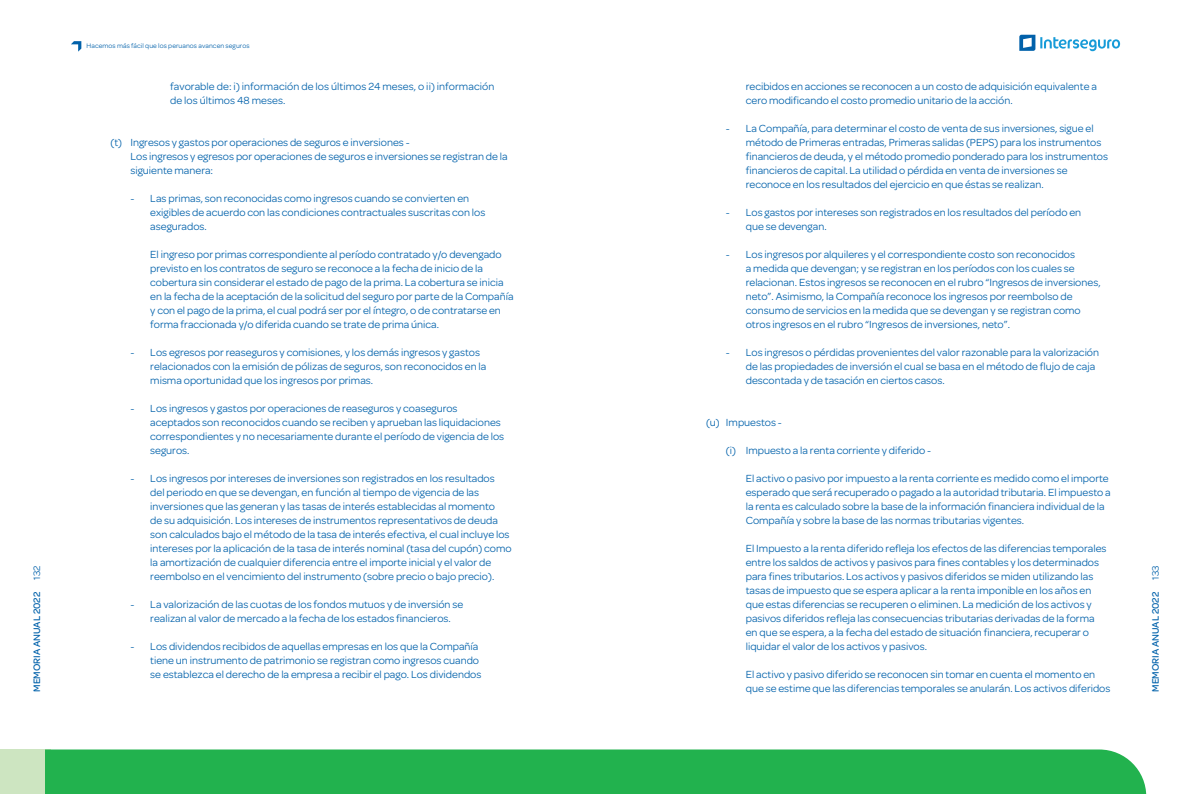
<style>
.page{position:relative;width:1191px;height:794px;background:#fff}
.page>*{position:absolute;margin:0;border:0;box-sizing:border-box;transform-origin:0 0}
.Cuerpo_de_texto{font:11px/14px "Omnes";color:#0161aa}
.t1{font:500 10px "Omnes";color:#0161aa}
.t2{font:7px "Omnes";letter-spacing:.01em;color:#0161aa}
.s1{font-weight:400}
</style>
<div class="page">
<svg style="left:1019px;top:35px;width:101px;height:16px"></svg>
<svg style="left:71px;top:41px;width:10px;height:11px"></svg>
<div style="left:0;top:749px;width:51px;height:45px;background:#cde5c1"></div>
<div style="left:45px;top:749px;width:1101px;height:45px;background:#22b24e"></div>
<p class="t1" style="left:31px;top:692px;width:127px;rotate:-90deg">MEMORIA ANUAL 2022 <span class="s1">132</span></p>
<p class="t2" style="left:87px;top:42px;width:164px">Hacemos más fácil que los peruanos avancen seguros</p>
<p class="Cuerpo_de_texto" style="left:170px;top:79px;width:326px">favorable de: i) información de los últimos 24 meses, o ii) información de los últimos 48 meses.</p>
<p class="Cuerpo_de_texto" style="left:111px;top:135px;width:301px">(t) Ingresos y gastos por operaciones de seguros e inversiones -</p>
<p class="Cuerpo_de_texto" style="left:130px;top:149px;width:379px">Los ingresos y egresos por operaciones de seguros e inversiones se registran de la siguiente manera:</p>
<p class="Cuerpo_de_texto" style="left:150px;top:191px;width:337px;text-indent:-20px">- Las primas, son reconocidas como ingresos cuando se convierten en exigibles de acuerdo con las condiciones contractuales suscritas con los asegurados.</p>
<p class="Cuerpo_de_texto" style="left:150px;top:247px;width:365px">El ingreso por primas correspondiente al período contratado y/o devengado previsto en los contratos de seguro se reconoce a la fecha de inicio de la cobertura sin considerar el estado de pago de la prima. La cobertura se inicia en la fecha de la aceptación de la solicitud del seguro por parte de la Compañía y con el pago de la prima, el cual podrá ser por el íntegro, o de contratarse en forma fraccionada y/o diferida cuando se trate de prima única.</p>
<p class="Cuerpo_de_texto" style="left:150px;top:345px;width:337px;text-indent:-20px">- Los egresos por reaseguros y comisiones, y los demás ingresos y gastos relacionados con la emisión de pólizas de seguros, son reconocidos en la misma oportunidad que los ingresos por primas.</p>
<p class="Cuerpo_de_texto" style="left:150px;top:401px;width:355px;text-indent:-20px">- Los ingresos y gastos por operaciones de reaseguros y coaseguros aceptados son reconocidos cuando se reciben y aprueban las liquidaciones correspondientes y no necesariamente durante el período de vigencia de los seguros.</p>
<p class="Cuerpo_de_texto" style="left:150px;top:471px;width:363px;text-indent:-20px">- Los ingresos por intereses de inversiones son registrados en los resultados del periodo en que se devengan, en función al tiempo de vigencia de las inversiones que las generan y las tasas de interés establecidas al momento<br>de su adquisición. Los intereses de instrumentos representativos de deuda son calculados bajo el método de la tasa de interés efectiva, el cual incluye los intereses por la aplicación de la tasa de interés nominal (tasa del cupón) como la amortización de cualquier diferencia entre el importe inicial y el valor de reembolso en el vencimiento del instrumento (sobre precio o bajo precio).</p>
<p class="Cuerpo_de_texto" style="left:150px;top:597px;width:314px;text-indent:-20px">- La valorización de las cuotas de los fondos mutuos y de inversión se realizan al valor de mercado a la fecha de los estados financieros.</p>
<p class="Cuerpo_de_texto" style="left:150px;top:639px;width:333px;text-indent:-20px">- Los dividendos recibidos de aquellas empresas en los que la Compañía tiene un instrumento de patrimonio se registran como ingresos cuando se establezca el derecho de la empresa a recibir el pago. Los dividendos</p>
<p class="Cuerpo_de_texto" style="left:746px;top:79px;width:353px">recibidos en acciones se reconocen a un costo de adquisición equivalente a cero modificando el costo promedio unitario de la acción.</p>
<p class="Cuerpo_de_texto" style="left:746px;top:121px;width:364px;text-indent:-20px">- La Compañía, para determinar el costo de venta de sus inversiones, sigue el método de Primeras entradas, Primeras salidas (PEPS) para los instrumentos financieros de deuda, y el método promedio ponderado para los instrumentos financieros de capital. La utilidad o pérdida en venta de inversiones se reconoce en los resultados del ejercicio en que éstas se realizan.</p>
<p class="Cuerpo_de_texto" style="left:746px;top:205px;width:337px;text-indent:-20px">- Los gastos por intereses son registrados en los resultados del período en que se devengan.</p>
<p class="Cuerpo_de_texto" style="left:746px;top:247px;width:356px;text-indent:-20px">- Los ingresos por alquileres y el correspondiente costo son reconocidos<br>a medida que devengan; y se registran en los períodos con los cuales se relacionan. Estos ingresos se reconocen en el rubro “Ingresos de inversiones, neto”. Asimismo, la Compañía reconoce los ingresos por reembolso de consumo de servicios en la medida que se devengan y se registran como otros ingresos en el rubro “Ingresos de inversiones, neto”.</p>
<p class="Cuerpo_de_texto" style="left:746px;top:345px;width:355px;text-indent:-20px">- Los ingresos o pérdidas provenientes del valor razonable para la valorización de las propiedades de inversión el cual se basa en el método de flujo de caja descontada y de tasación en ciertos casos.</p>
<p class="Cuerpo_de_texto" style="left:706px;top:415px;width:77px">(u) Impuestos -</p>
<p class="Cuerpo_de_texto" style="left:726px;top:443px;width:207px">(i) Impuesto a la renta corriente y diferido -</p>
<p class="Cuerpo_de_texto" style="left:746px;top:471px;width:366px">El activo o pasivo por impuesto a la renta corriente es medido como el importe esperado que será recuperado o pagado a la autoridad tributaria. El impuesto a la renta es calculado sobre la base de la información financiera individual de la Compañía y sobre la base de las normas tributarias vigentes.</p>
<p class="Cuerpo_de_texto" style="left:746px;top:541px;width:362px">El Impuesto a la renta diferido refleja los efectos de las diferencias temporales entre los saldos de activos y pasivos para fines contables y los determinados para fines tributarios. Los activos y pasivos diferidos se miden utilizando las tasas de impuesto que se espera aplicar a la renta imponible en los años en que estas diferencias se recuperen o eliminen. La medición de los activos y pasivos diferidos refleja las consecuencias tributarias derivadas de la forma en que se espera, a la fecha del estado de situación financiera, recuperar o liquidar el valor de los activos y pasivos.</p>
<p class="Cuerpo_de_texto" style="left:746px;top:667px;width:366px">El activo y pasivo diferido se reconocen sin tomar en cuenta el momento en que se estime que las diferencias temporales se anularán. Los activos diferidos</p>
<p class="t1" style="left:1150px;top:692px;width:128px;rotate:-90deg">MEMORIA ANUAL 2022 <span class="s1">133</span></p>
</div>
